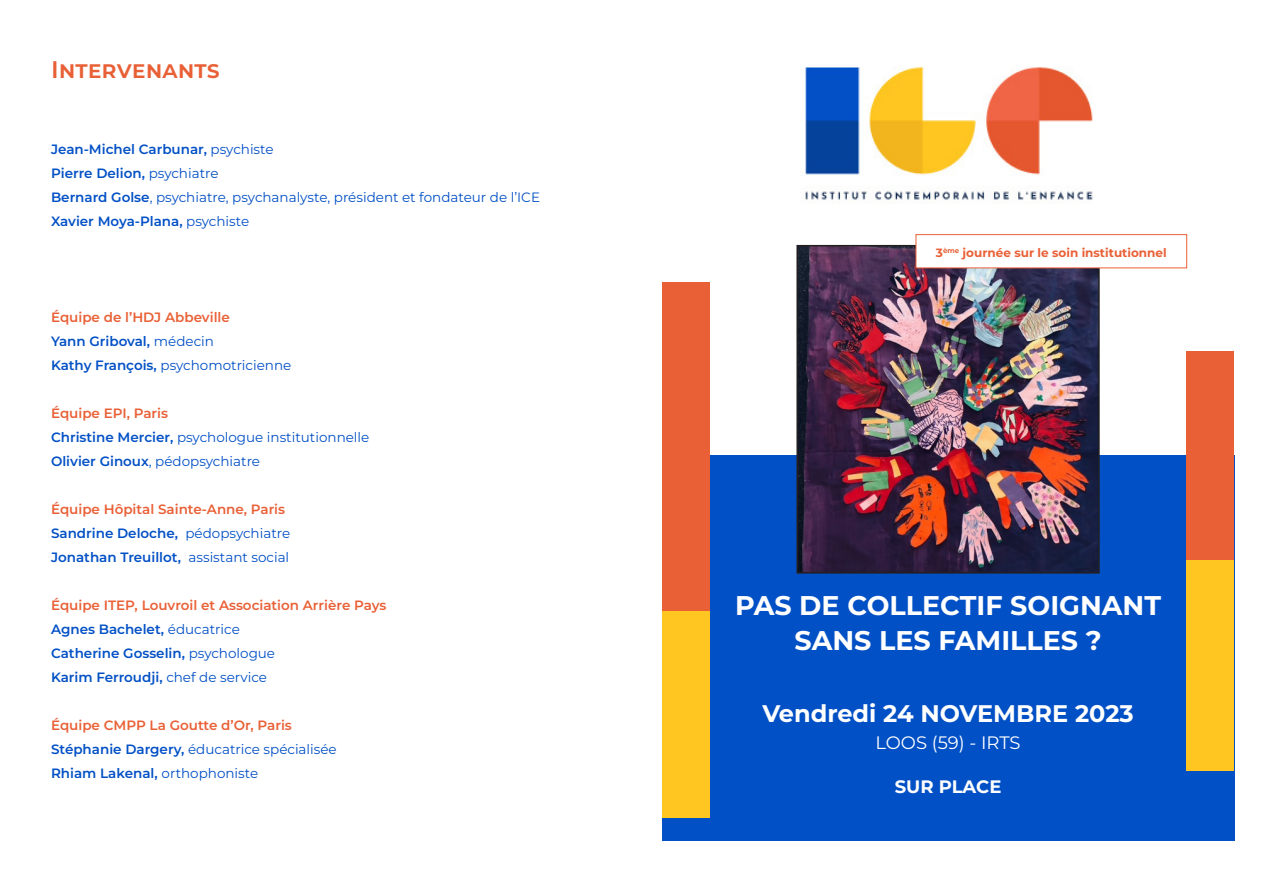
<style>
.page{position:relative;width:1263px;height:893px;background:#fff}
.page>*{position:absolute;margin:0;border:0;box-sizing:border-box;transform-origin:0 0}
.t1{font:700 27px "Montserrat";color:#fff}
.t2{font:700 24px "Montserrat";color:#fff}
.t3{font:600 24px "Montserrat";letter-spacing:.055em;color:#e96036}
.t4{font:18px "Montserrat";color:#fff}
.t5{font:700 18px "Montserrat";color:#fff}
.t6{font:13.5px/24px "Montserrat";color:#0250c5}
.t7{font:600 13.5px "Montserrat";color:#0250c5}
.t8{font:600 13.5px/24px "Montserrat";color:#e96036}
.t9{font:700 12px "Montserrat";color:#e96036}
.s1{font-weight:400}
.s2{font-weight:600}
.s3{font-weight:600;color:#e96036}
.s4{color:#0250c5}
.s5{font-weight:400;color:#0250c5}
</style>
<div class="page">
<div style="left:662px;top:455px;width:572px;height:386px;background:#0250c5"></div>
<div style="left:1186px;top:557px;width:48px;height:214px;background:#ffc621"></div>
<div style="left:1186px;top:351px;width:48px;height:209px;background:#e96036"></div>
<div style="left:662px;top:604px;width:48px;height:213px;background:#ffc621"></div>
<div style="left:662px;top:282px;width:48px;height:328px;background:#e96036"></div>
<img style="left:799px;top:248px;width:298px;height:323px">
<div style="left:796px;top:245px;width:304px;height:329px;border:2px solid #231f20"></div>
<img style="left:804px;top:67px;width:289px;height:137px">
<div style="left:916px;top:235px;width:271px;height:33px;background:#fff"></div>
<div style="left:916px;top:234px;width:271px;height:34px;border:1px solid #e96036"></div>
<p class="t3" style="left:51px;top:54px;width:170px">Intervenants</p>
<p class="t7" style="left:51px;top:141px;width:224px">Jean-Michel Carbunar, <span class="s1">psychiste</span></p>
<p class="t7" style="left:51px;top:165px;width:169px">Pierre Delion, <span class="s1">psychiatre</span></p>
<p class="t6" style="left:51px;top:185px;width:490px"><span class="s2">Bernard Golse</span>, psychiatre, psychanalyste, président et fondateur de l’ICE</p>
<p class="t7" style="left:51px;top:213px;width:200px">Xavier Moya-Plana, <span class="s1">psychiste</span></p>
<p class="t8" style="left:51px;top:305px;width:180px">Équipe de l’HDJ Abbeville</p>
<p class="t7" style="left:51px;top:333px;width:164px">Yann Griboval, <span class="s1">médecin</span></p>
<p class="t6" style="left:51px;top:353px;width:242px"><span class="s2">Kathy François,</span> psychomotricienne</p>
<p class="t6" style="left:51px;top:401px;width:320px"><span class="s3">Équipe EPI, Paris<br></span><span class="s2">Christine Mercier,</span> psychologue institutionnelle<br><span class="s2">Olivier Ginoux</span>, pédopsychiatre</p>
<p class="t8" style="left:51px;top:497px;width:236px">Équipe Hôpital Sainte-Anne, Paris</p>
<p class="t7" style="left:51px;top:525px;width:241px">Sandrine Deloche, <span class="s1">pédopsychiatre</span></p>
<p class="t7" style="left:51px;top:549px;width:240px">Jonathan Treuillot, <span class="s1">assistant social</span></p>
<p class="t8" style="left:51px;top:593px;width:337px">Équipe ITEP, Louvroil et Association Arrière Pays<br><span class="s4">Agnes Bachelet,</span> <span class="s5">éducatrice</span></p>
<p class="t7" style="left:51px;top:645px;width:226px">Catherine Gosselin, <span class="s1">psychologue</span></p>
<p class="t7" style="left:51px;top:669px;width:217px">Karim Ferroudji, <span class="s1">chef de service</span></p>
<p class="t8" style="left:51px;top:713px;width:242px">Équipe CMPP La Goutte d’Or, Paris</p>
<p class="t6" style="left:51px;top:737px;width:287px"><span class="s2">Stéphanie Dargery,</span> éducatrice spécialisée<br><span class="s2">Rhiam Lakenal,</span> orthophoniste</p>
<p class="t9" style="left:936px;top:245px;width:232px">3<sup>ème</sup> journée sur le soin institutionnel</p>
<p class="t1" style="left:735px;top:588px;width:427px">PAS DE COLLECTIF SOIGNANT</p>
<p class="t1" style="left:794px;top:622px;width:309px">SANS LES FAMILLES ?</p>
<p class="t2" style="left:762px;top:697px;width:373px">Vendredi 24 NOVEMBRE 2023</p>
<p class="t4" style="left:875px;top:731px;width:147px">LOOS (59) - IRTS</p>
<p class="t5" style="left:895px;top:774px;width:108px">SUR PLACE</p>
</div>
